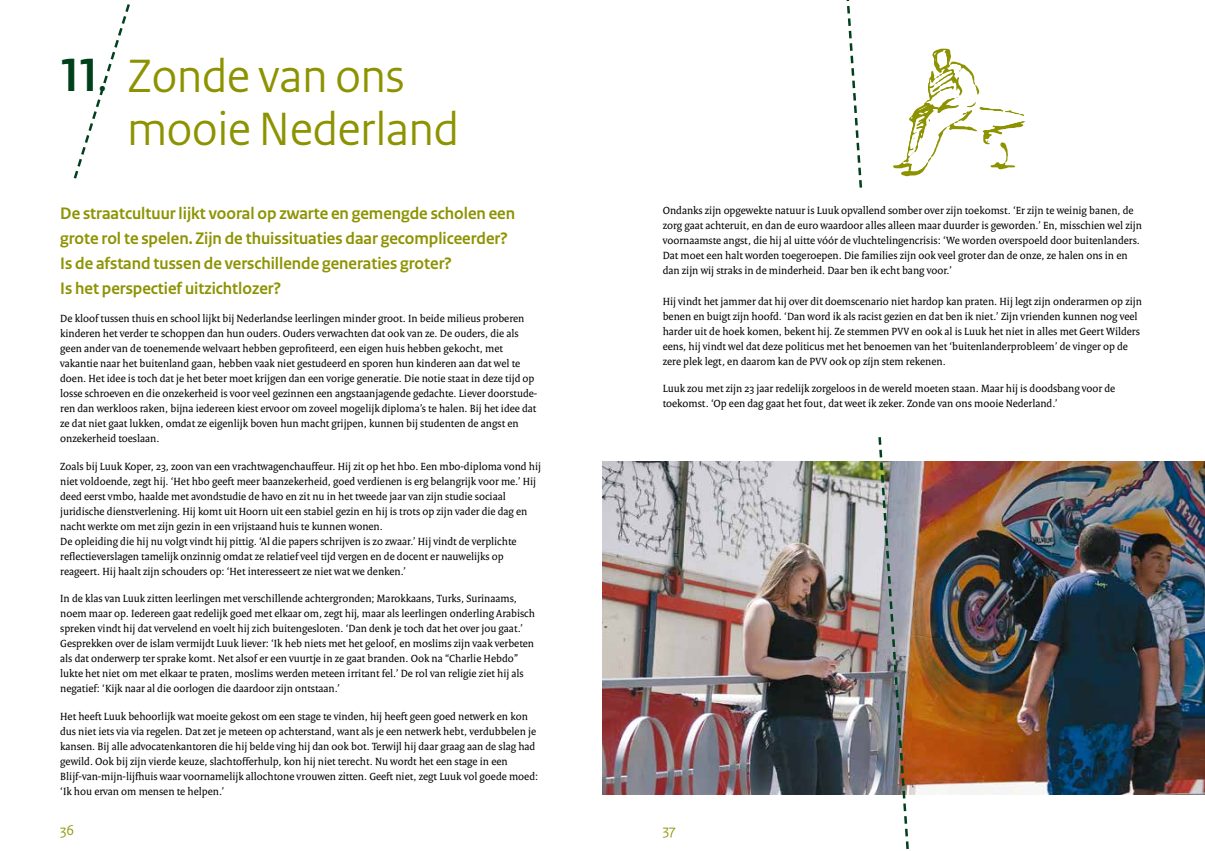
<style>
.page{position:relative;width:1205px;height:851px;background:#fff}
.page>*{position:absolute;margin:0;border:0;box-sizing:border-box;transform-origin:0 0}
.t1{font:49.12px/53.5px "Rijksoverheid Sans Heading";color:#8d9300}
.t2{font:700 17.5px/25px "Rijksoverheid Sans";color:#8d9300}
.t3{font:15px "Rijksoverheid Sans Heading";color:#8d9300}
.t4{font:11.25px/15px "Rijksoverheid Serif";color:#000}
.s1{font-weight:700;color:#00401b}
.s2{color:#00401b}
</style>
<div class="page">
<img style="left:602px;top:461px;width:603px;height:333px">
<svg style="left:73px;top:4px;width:57px;height:175px"></svg>
<svg style="left:846px;top:0;width:17px;height:188px"></svg>
<img style="left:877px;top:437px;width:34px;height:412px">
<svg style="left:893px;top:48px;width:132px;height:128px"></svg>
<h1 class="t1" style="left:127px;top:50px;width:333px;text-indent:-67px"><span class="s1">11</span><span class="s2">.</span> Zonde van ons mooie Nederland</h1>
<h2 class="t2" style="left:60px;top:201px;width:456px">De straatcultuur lijkt vooral op zwarte en gemengde scholen een grote rol te spelen. Zijn de thuissituaties daar gecompliceerder?<br>Is de afstand tussen de verschillende generaties groter?<br>Is het perspectief uitzichtlozer?</h2>
<p class="t4" style="left:60px;top:311px;width:478px">De kloof tussen thuis en school lijkt bij Nederlandse leerlingen minder groot. In beide milieus proberen kinderen het verder te schoppen dan hun ouders. Ouders verwachten dat ook van ze. De ouders, die als geen ander van de toenemende welvaart hebben geprofiteerd, een eigen huis hebben gekocht, met vakantie naar het buitenland gaan, hebben vaak niet gestudeerd en sporen hun kinderen aan dat wel te doen. Het idee is toch dat je het beter moet krijgen dan een vorige generatie. Die notie staat in deze tijd op losse schroeven en die onzekerheid is voor veel gezinnen een angstaanjagende gedachte. Liever doorstude&shy;ren dan werkloos raken, bijna iedereen kiest ervoor om zoveel mogelijk diploma’s te halen. Bij het idee dat ze dat niet gaat lukken, omdat ze eigenlijk boven hun macht grijpen, kunnen bij studenten de angst en onzekerheid toeslaan.</p>
<p class="t4" style="left:60px;top:458px;width:482px">Zoals bij Luuk Koper, 23, zoon van een vrachtwagenchauffeur. Hij zit op het hbo. Een mbo-diploma vond hij niet voldoende, zegt hij. ‘Het hbo geeft meer baanzekerheid, goed verdienen is erg belangrijk voor me.’ Hij deed eerst vmbo, haalde met avondstudie de havo en zit nu in het tweede jaar van zijn studie sociaal juridische dienstverlening. Hij komt uit Hoorn uit een stabiel gezin en hij is trots op zijn vader die dag en nacht werkte om met zijn gezin in een vrijstaand huis te kunnen wonen.<br>De opleiding die hij nu volgt vindt hij pittig. ‘Al die papers schrijven is zo zwaar.’ Hij vindt de verplichte reflectieverslagen tamelijk onzinnig omdat ze relatief veel tijd vergen en de docent er nauwelijks op reageert. Hij haalt zijn schouders op: ‘Het interesseert ze niet wat we denken.’</p>
<p class="t4" style="left:60px;top:590px;width:476px">In de klas van Luuk zitten leerlingen met verschillende achtergronden; Marokkaans, Turks, Surinaams, noem maar op. Iedereen gaat redelijk goed met elkaar om, zegt hij, maar als leerlingen onderling Arabisch spreken vindt hij dat vervelend en voelt hij zich buitengesloten. ‘Dan denk je toch dat het over jou gaat.’ Gesprekken over de islam vermijdt Luuk liever: ‘Ik heb niets met het geloof, en moslims zijn vaak verbeten als dat onderwerp ter sprake komt. Net alsof er een vuurtje in ze gaat branden. Ook na “Charlie Hebdo” lukte het niet om met elkaar te praten, moslims werden meteen irritant fel.’ De rol van religie ziet hij als negatief: ‘Kijk naar al die oorlogen die daardoor zijn ontstaan.’</p>
<p class="t4" style="left:60px;top:708px;width:479px">Het heeft Luuk behoorlijk wat moeite gekost om een stage te vinden, hij heeft geen goed netwerk en kon dus niet iets via via regelen. Dat zet je meteen op achterstand, want als je een netwerk hebt, verdubbelen je kansen. Bij alle advocatenkantoren die hij belde ving hij dan ook bot. Terwijl hij daar graag aan de slag had gewild. Ook bij zijn vierde keuze, slachtofferhulp, kon hij niet terecht. Nu wordt het een stage in een Blijf-van-mijn-lijfhuis waar voornamelijk allochtone vrouwen zitten. Geeft niet, zegt Luuk vol goede moed: ‘Ik hou ervan om mensen te helpen.’</p>
<p class="t4" style="left:663px;top:203px;width:481px">Ondanks zijn opgewekte natuur is Luuk opvallend somber over zijn toekomst. ‘Er zijn te weinig banen, de zorg gaat achteruit, en dan de euro waardoor alles alleen maar duurder is geworden.’ En, misschien wel zijn voornaamste angst, die hij al uitte vóór de vluchtelingencrisis: ‘We worden overspoeld door buitenlanders.<br>Dat moet een halt worden toegeroepen. Die families zijn ook veel groter dan de onze, ze halen ons in en dan zijn wij straks in de minderheid. Daar ben ik echt bang voor.’</p>
<p class="t4" style="left:663px;top:293px;width:481px">Hij vindt het jammer dat hij over dit doemscenario niet hardop kan praten. Hij legt zijn onderarmen op zijn benen en buigt zijn hoofd. ‘Dan word ik als racist gezien en dat ben ik niet.’ Zijn vrienden kunnen nog veel harder uit de hoek komen, bekent hij. Ze stemmen PVV en ook al is Luuk het niet in alles met Geert Wilders eens, hij vindt wel dat deze politicus met het benoemen van het ‘buitenlanderprobleem’ de vinger op de zere plek legt, en daarom kan de PVV ook op zíjn stem rekenen.</p>
<p class="t4" style="left:663px;top:381px;width:454px">Luuk zou met zijn 23 jaar redelijk zorgeloos in de wereld moeten staan. Maar hij is doodsbang voor de toekomst. ‘Op een dag gaat het fout, dat weet ik zeker. Zonde van ons mooie Nederland.’</p>
<h3 class="t3" style="left:60px;top:821px;width:15px">36</h3>
<h3 class="t3" style="left:663px;top:821px;width:14px">37</h3>
</div>
